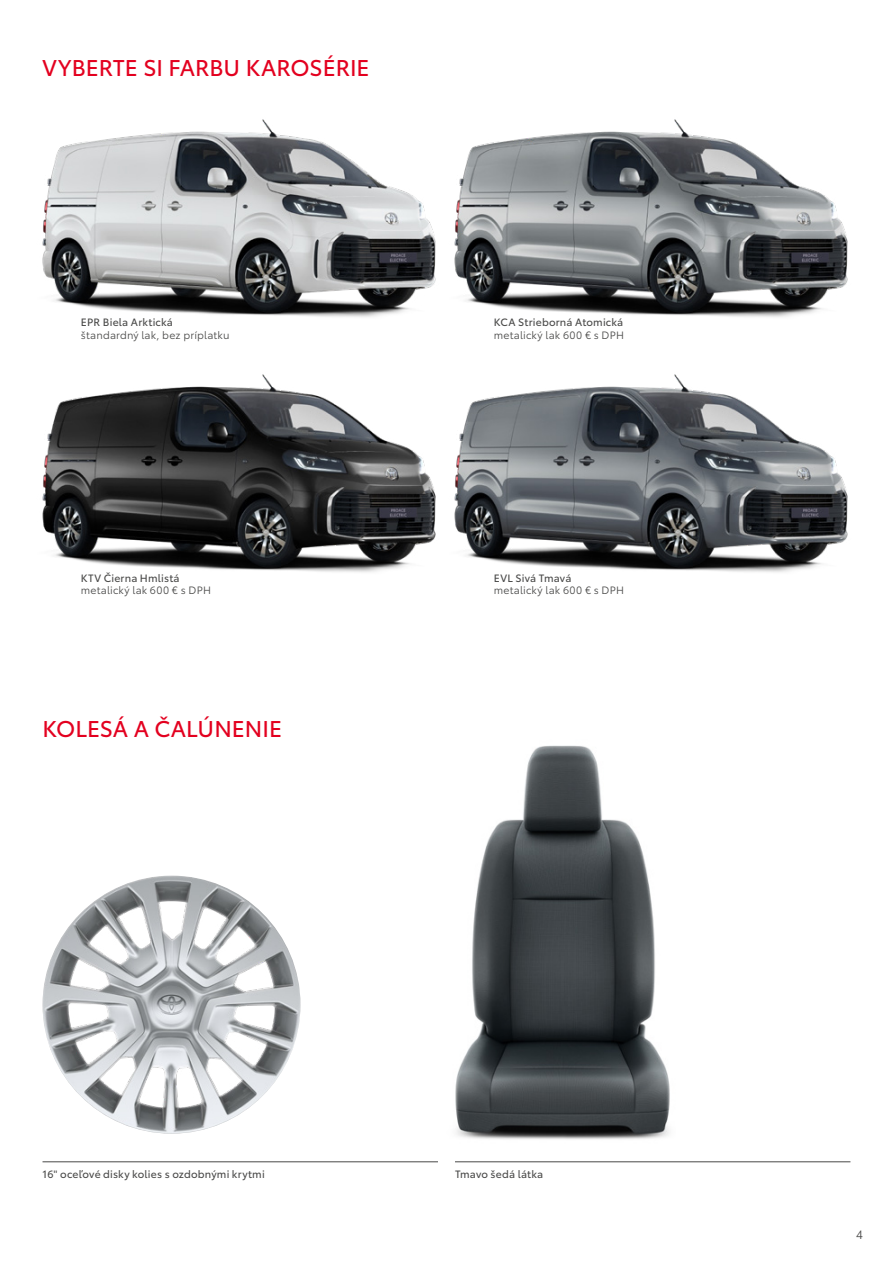
<style>
.page{position:relative;width:893px;height:1263px;background:#fff}
.page>*{position:absolute;margin:0;border:0;box-sizing:border-box;transform-origin:0 0}
.t1{font:22.5px "Toyota Type";color:#e3001f}
.t2{font:12px "Toyota Type";color:#494948}
.t3{font:10.5px "Toyota Type";letter-spacing:.015em;color:#494948}
.t4{font:10.5px "Toyota Type";letter-spacing:.02em;color:#494948}
</style>
<div class="page">
<img style="left:479px;top:119px;width:369px;height:198px">
<img style="left:479px;top:374px;width:369px;height:198px">
<img style="left:42px;top:374px;width:437px;height:198px">
<img style="left:42px;top:119px;width:437px;height:198px">
<img style="left:395px;top:745px;width:335px;height:418px">
<img style="left:43px;top:875px;width:257px;height:259px;border-radius:129px">
<hr style="left:455px;top:1161px;width:395px;height:1px;background:#494948">
<hr style="left:43px;top:1161px;width:395px;height:1px;background:#494948">
<h1 class="t1" style="left:43px;top:51px;width:329px">VYBERTE SI FARBU KAROSÉRIE</h1>
<p class="t3" style="left:81px;top:315px;width:94px">EPR Biela Arktická</p>
<p class="t4" style="left:81px;top:327px;width:150px">štandardný lak, bez príplatku</p>
<p class="t3" style="left:81px;top:570px;width:100px">KTV Čierna Hmlistá</p>
<p class="t4" style="left:81px;top:583px;width:132px">metalický lak 600 € s DPH</p>
<h1 class="t1" style="left:43px;top:712px;width:241px">KOLESÁ A ČALÚNENIE</h1>
<p class="t3" style="left:494px;top:315px;width:131px">KCA Strieborná Atomická</p>
<p class="t4" style="left:494px;top:327px;width:132px">metalický lak 600 € s DPH</p>
<p class="t3" style="left:494px;top:570px;width:79px">EVL Sivá Tmavá</p>
<p class="t4" style="left:494px;top:583px;width:132px">metalický lak 600 € s DPH</p>
<p class="t3" style="left:43px;top:1166px;width:224px">16" oceľové disky kolies s ozdobnými krytmi</p>
<p class="t3" style="left:455px;top:1166px;width:90px">Tmavo šedá látka</p>
<p class="t2" style="left:856px;top:1226px;width:8px">4</p>
</div>
